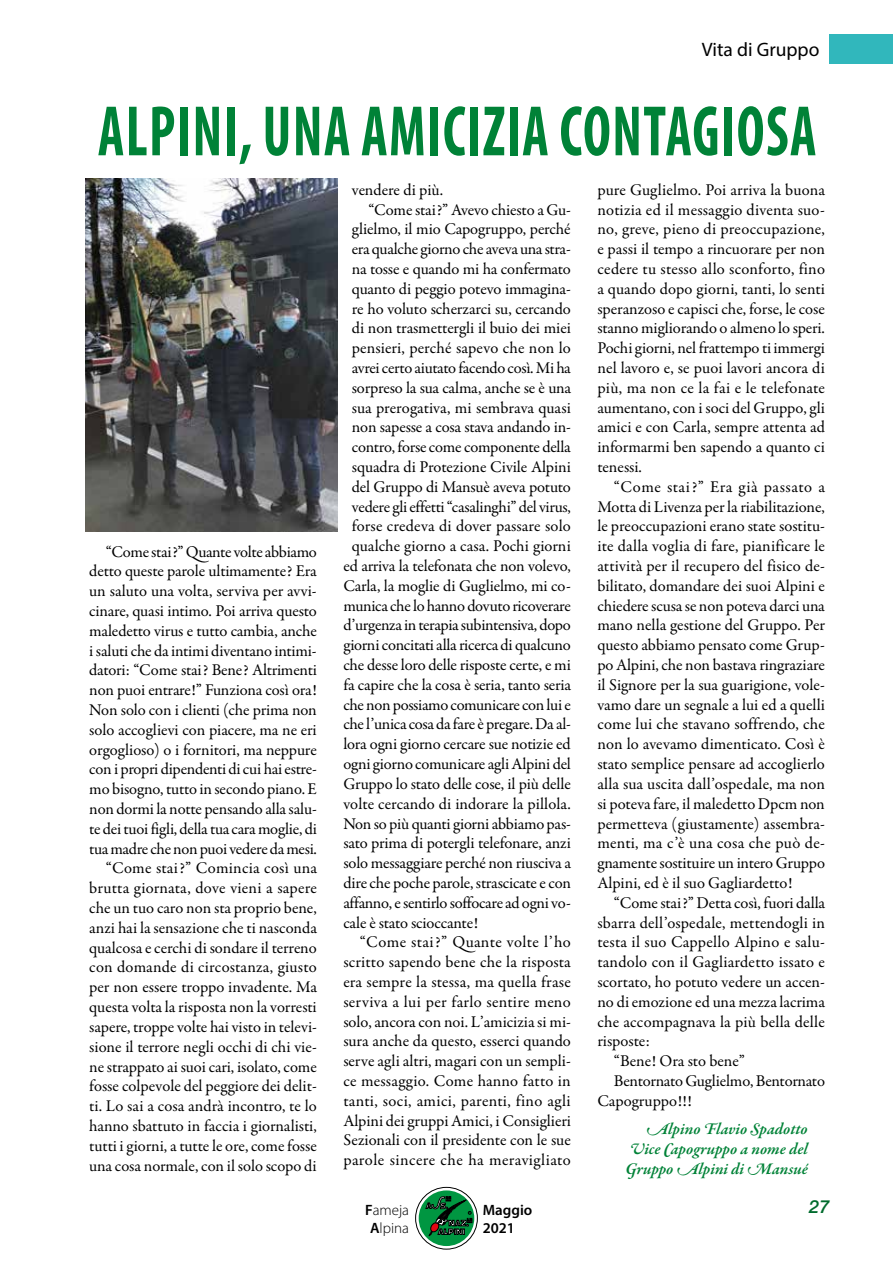
<style>
.page{position:relative;width:893px;height:1263px;background:#fff}
.page>*{position:absolute;margin:0;border:0;box-sizing:border-box;transform-origin:0 0}
.t1{font:700 condensed 72px "Myriad Pro";letter-spacing:.025em;color:#008237;scale:.8 1}
.t2{font:19.5px "Myriad Pro";color:#000}
.t3{font:italic 500 18px "Helvetica Neue LT Std";color:#006b2d}
.t4{font:16.5px/19.8px "Garamond Premr Pro";letter-spacing:-.01em;color:#000;text-align:justify}
.t5{font:16.5px "Garamond Premr Pro";letter-spacing:.01em;color:#000}
.t6{font:16.5px "Garamond Premr Pro";letter-spacing:.015em;color:#000}
.t7{font:italic 600 16.5px/19.8px "Garamond Premr Pro";color:#008237;text-align:justify}
.t8{font:16.5px "Garamond Premr Pro";letter-spacing:.02em;color:#000}
.t9{font:16.5px "Garamond Premr Pro";letter-spacing:.025em;color:#000}
.t10{font:300 15px "Myriad Pro";color:#000}
.t11{font:600 15px/18px "Myriad Pro";color:#000}
.s1{font-weight:600}
</style>
<div class="page">
<svg style="left:416px;top:1187px;width:61px;height:62px"></svg>
<div style="left:415px;top:1187px;width:63px;height:62px;border:1px solid #000;border-radius:50%"></div>
<svg style="left:419px;top:1190px;width:55px;height:56px;background:#388859"></svg>
<div style="left:829px;top:34px;width:64px;height:30px;background:#31b7bc"></div>
<img style="left:85px;top:178px;width:253px;height:354px">
<p class="t2" style="left:702px;top:38px;width:119px">Vita di Gruppo</p>
<h1 class="t1" style="left:98px;top:86px;width:900px">ALPINI, UNA AMICIZIA CONTAGIOSA</h1>
<p class="t4" style="left:89px;top:542px;width:229px;text-align:right">“Come stai?” Quante volte abbiamo detto queste parole ultimamente? Era un saluto una volta, serviva per avvi&shy;cinare, quasi intimo. Poi arriva questo maledetto virus e tutto cambia, anche i saluti che da intimi diventano intimi&shy;datori: “Come stai? Bene? Altrimenti non puoi entrare!” Funziona così ora!<br>Non solo con i clienti (che prima non solo accoglievi con piacere, ma ne eri orgoglioso) o i fornitori, ma neppure con i propri dipendenti di cui hai estre&shy;mo bisogno, tutto in secondo piano. E non dormi la notte pensando alla salu&shy;te dei tuoi figli, della tua cara moglie, di tua madre che non puoi vedere da mesi. “Come stai?” Comincia così una brutta giornata, dove vieni a sapere che un tuo caro non sta proprio bene, anzi hai la sensazione che ti nasconda qualcosa e cerchi di sondare il terreno con domande di circostanza, giusto per non essere troppo invadente. Ma questa volta la risposta non la vorresti sapere, troppe volte hai visto in televi&shy;sione il terrore negli occhi di chi vie&shy;ne strappato ai suoi cari, isolato, come fosse colpevole del peggiore dei delit&shy;ti. Lo sai a cosa andrà incontro, te lo hanno sbattuto in faccia i giornalisti, tutti i giorni, a tutte le ore, come fosse una cosa normale, con il solo scopo di</p>
<p class="t4" style="left:352px;top:180px;width:93px">vendere di più.</p>
<p class="t4" style="left:368px;top:200px;width:204px">“Come stai?” Avevo chiesto a Gu-</p>
<p class="t4" style="left:352px;top:220px;width:220px">glielmo, il mio Capogruppo, perché</p>
<p class="t4" style="left:352px;top:239px;width:221px">era qualche giorno che aveva una stra-</p>
<p class="t4" style="left:352px;top:259px;width:221px">na tosse e quando mi ha confermato</p>
<p class="t4" style="left:352px;top:279px;width:221px">quanto di peggio potevo immagina-</p>
<p class="t4" style="left:352px;top:299px;width:221px">re ho voluto scherzarci su, cercando</p>
<p class="t4" style="left:352px;top:319px;width:221px">di non trasmettergli il buio dei miei</p>
<p class="t5" style="left:352px;top:338px;width:221px">pensieri, perché sapevo che non lo</p>
<p class="t4" style="left:352px;top:358px;width:220px">avrei certo aiutato facendo così. Mi ha</p>
<p class="t4" style="left:352px;top:378px;width:221px">sorpreso la sua calma, anche se è una</p>
<p class="t4" style="left:352px;top:398px;width:221px">sua prerogativa, mi sembrava quasi</p>
<p class="t4" style="left:352px;top:418px;width:221px">non sapesse a cosa stava andando in-</p>
<p class="t4" style="left:352px;top:437px;width:220px">contro, forse come componente della</p>
<p class="t4" style="left:352px;top:457px;width:221px">squadra di Protezione Civile Alpini</p>
<p class="t4" style="left:352px;top:477px;width:221px">del Gruppo di Mansuè aveva potuto</p>
<p class="t4" style="left:352px;top:497px;width:221px">vedere gli effetti “casalinghi” del virus,</p>
<p class="t5" style="left:352px;top:516px;width:220px">forse credeva di dover passare solo</p>
<p class="t4" style="left:352px;top:536px;width:221px">qualche giorno a casa. Pochi giorni</p>
<p class="t4" style="left:343px;top:556px;width:229px">ed arriva la telefonata che non volevo,</p>
<p class="t4" style="left:343px;top:576px;width:229px">Carla, la moglie di Guglielmo, mi co-</p>
<p class="t4" style="left:343px;top:596px;width:229px">munica che lo hanno dovuto ricoverare</p>
<p class="t4" style="left:343px;top:616px;width:229px">d’urgenza in terapia subintensiva, dopo</p>
<p class="t4" style="left:343px;top:635px;width:229px">giorni concitati alla ricerca di qualcuno</p>
<p class="t4" style="left:343px;top:655px;width:229px">che desse loro delle risposte certe, e mi</p>
<p class="t4" style="left:343px;top:675px;width:229px">fa capire che la cosa è seria, tanto seria</p>
<p class="t4" style="left:343px;top:695px;width:229px">che non possiamo comunicare con lui e</p>
<p class="t4" style="left:343px;top:715px;width:229px">che l’unica cosa da fare è pregare. Da al-</p>
<p class="t4" style="left:343px;top:734px;width:229px">lora ogni giorno cercare sue notizie ed</p>
<p class="t4" style="left:343px;top:754px;width:229px">ogni giorno comunicare agli Alpini del</p>
<p class="t4" style="left:343px;top:774px;width:229px">Gruppo lo stato delle cose, il più delle</p>
<p class="t4" style="left:343px;top:794px;width:229px">volte cercando di indorare la pillola.</p>
<p class="t4" style="left:343px;top:814px;width:229px">Non so più quanti giorni abbiamo pas-</p>
<p class="t4" style="left:343px;top:833px;width:229px">sato prima di potergli telefonare, anzi</p>
<p class="t4" style="left:343px;top:853px;width:229px">solo messaggiare perché non riusciva a</p>
<p class="t4" style="left:343px;top:873px;width:229px">dire che poche parole, strascicate e con</p>
<p class="t4" style="left:343px;top:893px;width:229px">affanno, e sentirlo soffocare ad ogni vo-</p>
<p class="t4" style="left:343px;top:913px;width:136px">cale è stato scioccante!</p>
<p class="t8" style="left:360px;top:932px;width:213px">“Come stai?” Quante volte l’ho</p>
<p class="t6" style="left:343px;top:952px;width:229px">scritto sapendo bene che la risposta</p>
<p class="t5" style="left:343px;top:972px;width:229px">era sempre la stessa, ma quella frase</p>
<p class="t6" style="left:343px;top:991px;width:229px">serviva a lui per farlo sentire meno</p>
<p class="t4" style="left:343px;top:1012px;width:229px">solo, ancora con noi. L’amicizia si mi-</p>
<p class="t4" style="left:343px;top:1031px;width:229px">sura anche da questo, esserci quando</p>
<p class="t4" style="left:343px;top:1051px;width:229px">serve agli altri, magari con un sempli-</p>
<p class="t6" style="left:343px;top:1071px;width:229px">ce messaggio. Come hanno fatto in</p>
<p class="t8" style="left:343px;top:1090px;width:229px">tanti, soci, amici, parenti, fino agli</p>
<p class="t4" style="left:343px;top:1111px;width:229px">Alpini dei gruppi Amici, i Consiglieri</p>
<p class="t4" style="left:343px;top:1130px;width:229px">Sezionali con il presidente con le sue</p>
<p class="t9" style="left:343px;top:1150px;width:229px">parole sincere che ha meravigliato</p>
<p class="t4" style="left:597px;top:180px;width:229px">pure Guglielmo. Poi arriva la buona notizia ed il messaggio diventa suo&shy;no, greve, pieno di preoccupazione, e passi il tempo a rincuorare per non cedere tu stesso allo sconforto, fino a quando dopo giorni, tanti, lo senti speranzoso e capisci che, forse, le cose stanno migliorando o almeno lo speri.<br>Pochi giorni, nel frattempo ti immergi nel lavoro e, se puoi lavori ancora di più, ma non ce la fai e le telefonate aumentano, con i soci del Gruppo, gli amici e con Carla, sempre attenta ad informarmi ben sapendo a quanto ci tenessi.</p>
<p class="t4" style="left:597px;top:477px;width:229px;text-indent:16px">“Come stai?” Era già passato a Motta di Livenza per la riabilitazione, le preoccupazioni erano state sostitu&shy;ite dalla voglia di fare, pianificare le attività per il recupero del fisico de&shy;bilitato, domandare dei suoi Alpini e chiedere scusa se non poteva darci una mano nella gestione del Gruppo. Per questo abbiamo pensato come Grup&shy;po Alpini, che non bastava ringraziare il Signore per la sua guarigione, vole&shy;vamo dare un segnale a lui ed a quelli come lui che stavano soffrendo, che non lo avevamo dimenticato. Così è stato semplice pensare ad accoglierlo alla sua uscita dall’ospedale, ma non si poteva fare, il maledetto Dpcm non permetteva (giustamente) assembra&shy;menti, ma c’è una cosa che può de&shy;gnamente sostituire un intero Gruppo Alpini, ed è il suo Gagliardetto!</p>
<p class="t4" style="left:614px;top:893px;width:213px">“Come stai?” Detta così, fuori dalla</p>
<p class="t5" style="left:597px;top:912px;width:229px">sbarra dell’ospedale, mettendogli in</p>
<p class="t6" style="left:597px;top:932px;width:229px">testa il suo Cappello Alpino e salu-</p>
<p class="t6" style="left:597px;top:952px;width:229px">tandolo con il Gagliardetto issato e</p>
<p class="t4" style="left:597px;top:972px;width:229px">scortato, ho potuto vedere un accen-</p>
<p class="t4" style="left:597px;top:992px;width:229px">no di emozione ed una mezza lacrima</p>
<p class="t5" style="left:597px;top:1011px;width:229px">che accompagnava la più bella delle</p>
<p class="t4" style="left:597px;top:1031px;width:54px">risposte:</p>
<p class="t4" style="left:614px;top:1051px;width:133px">“Bene! Ora sto bene”</p>
<p class="t4" style="left:614px;top:1071px;width:213px">Bentornato Guglielmo, Bentornato</p>
<p class="t5" style="left:597px;top:1090px;width:96px">Capogruppo!!!</p>
<p class="t7" style="left:625px;top:1120px;width:184px;text-indent:21px">Alpino Flavio Spadotto Vice Capogruppo a nome del Gruppo Alpini di Mansué</p>
<p class="t10" style="left:365px;top:1201px;width:46px"><span class="s1">F</span>ameja</p>
<p class="t3" style="left:809px;top:1196px;width:22px">27</p>
<p class="t10" style="left:370px;top:1219px;width:40px"><span class="s1">A</span>lpina</p>
<p class="t11" style="left:483px;top:1200px;width:51px">Maggio<br>2021</p>
</div>
